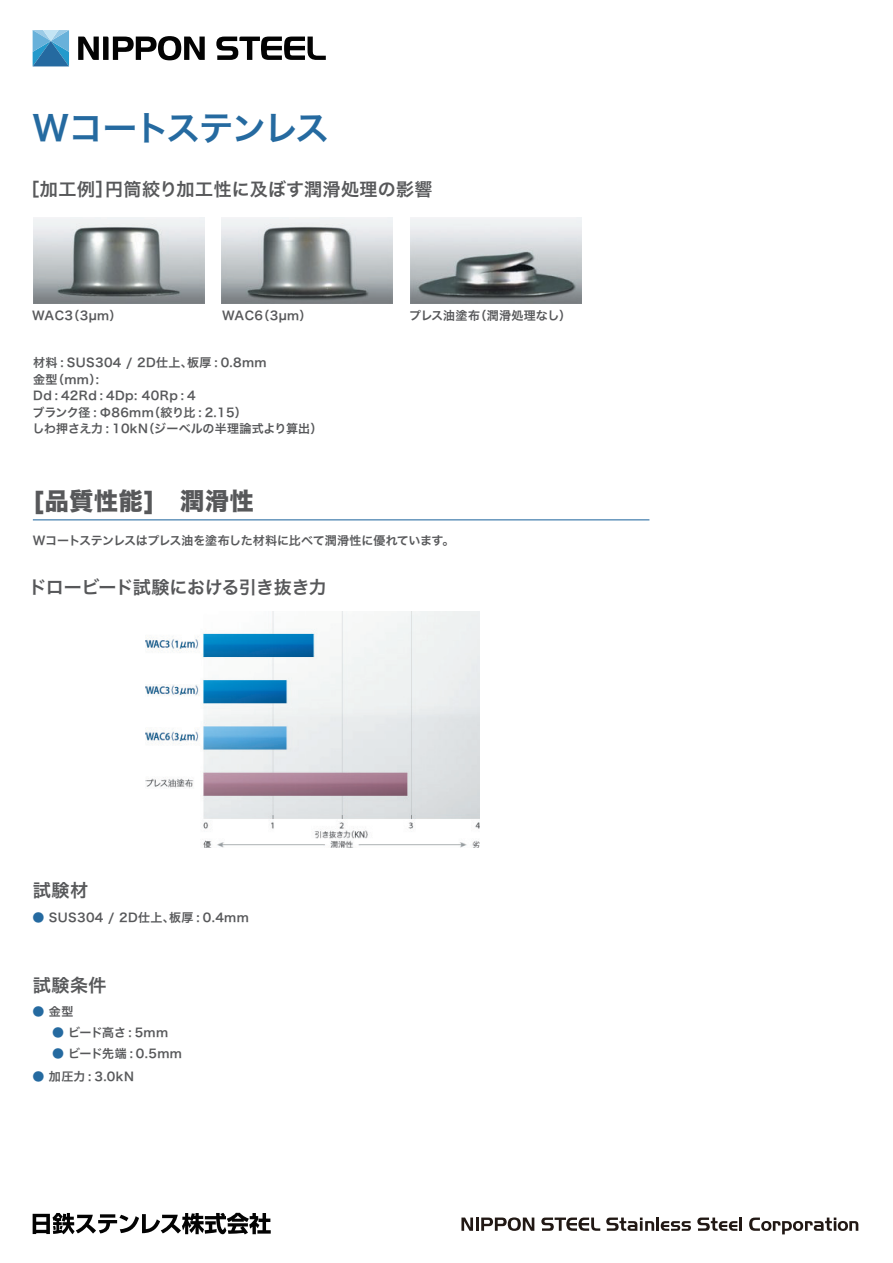
<style>
.page{position:relative;width:893px;height:1263px;background:#fff}
.page>*{position:absolute;margin:0;border:0;box-sizing:border-box;transform-origin:0 0}
.t1{font:34.5px "Hira Kaku Pro W6";letter-spacing:-.06em;color:#256aa0}
.t2{font:24px "Hira Kaku Std W8";letter-spacing:.03em;color:#57585a}
.t3{font:18px "Hira Kaku Pro W6";letter-spacing:.01em;color:#57585a}
.t4{font:18px "Hira Kaku Pro W6";letter-spacing:-.03em;color:#57585a}
.t5{font:12px/16.5px "Hira Kaku Pro W6";letter-spacing:.03em;color:#57585a}
.t6{font:12px "Hira Kaku Pro W6";letter-spacing:-.02em;color:#57585a}
.t7{font:12px "Hira Kaku Pro W6";color:#57585a}
.s1{color:#256aa0}
</style>
<div class="page">
<hr style="left:33px;top:519px;width:616px;height:1px;background:#256aa0">
<img style="left:33px;top:217px;width:171px;height:86px">
<img style="left:222px;top:217px;width:171px;height:86px">
<img style="left:410px;top:217px;width:172px;height:86px">
<img style="left:146px;top:611px;width:334px;height:237px">
<svg style="left:33px;top:30px;width:36px;height:36px"></svg>
<svg style="left:78px;top:36px;width:127px;height:24px"></svg>
<svg style="left:216px;top:37px;width:110px;height:23px"></svg>
<svg style="left:33px;top:1213px;width:238px;height:21px"></svg>
<svg style="left:461px;top:1217px;width:12px;height:14px"></svg>
<hr style="left:476px;top:1217px;width:3px;height:14px;background:#211814">
<svg style="left:481px;top:1217px;width:53px;height:14px"></svg>
<svg style="left:541px;top:1217px;width:59px;height:14px"></svg>
<svg style="left:606px;top:1217px;width:48px;height:14px"></svg>
<hr style="left:656px;top:1217px;width:3px;height:14px;background:#211814">
<svg style="left:661px;top:1221px;width:30px;height:10px"></svg>
<svg style="left:697px;top:1217px;width:45px;height:14px"></svg>
<svg style="left:749px;top:1217px;width:109px;height:17px"></svg>
<h1 class="t1" style="left:33px;top:97px;width:298px">Wコートステンレス</h1>
<h3 class="t3" style="left:21px;top:173px;width:413px">［加工例］円筒絞り加工性に及ぼす潤滑処理の影響</h3>
<p class="t5" style="left:32px;top:307px;width:91px">WAC3（3µｍ）</p>
<p class="t5" style="left:33px;top:354px;width:291px">材料 : SUS304 / 2D仕上、板厚 : 0.8mm<br>金型（mm）:<br>Dd : 42Rd : 4Dp: 40Rp : 4<br>ブランク径 : Φ86mm（絞り比 : 2.15）<br>しわ押さえ力 : 10kN（ジーベルの半理論式より算出）</p>
<p class="t5" style="left:222px;top:307px;width:91px">WAC6（3µｍ）</p>
<p class="t5" style="left:409px;top:307px;width:163px">プレス油塗布（潤滑処理なし）</p>
<h2 class="t2" style="left:33px;top:488px;width:222px">[品質性能]　潤滑性</h2>
<p class="t6" style="left:33px;top:529px;width:423px">Wコートステンレスはプレス油を塗布した材料に比べて潤滑性に優れています。</p>
<h3 class="t4" style="left:29px;top:571px;width:300px">ドロービード試験における引き抜き力</h3>
<h3 class="t3" style="left:33px;top:874px;width:57px">試験材</h3>
<p class="t5" style="left:32px;top:908px;width:218px"><span class="s1">●</span> SUS304 / 2D仕上、板厚 : 0.4mm</p>
<h3 class="t3" style="left:33px;top:969px;width:75px">試験条件</h3>
<p class="t5" style="left:32px;top:1003px;width:42px"><span class="s1">●</span> 金型</p>
<p class="t6" style="left:52px;top:1022px;width:118px"><span class="s1">●</span> ビード高さ : 5mm</p>
<p class="t7" style="left:52px;top:1043px;width:131px"><span class="s1">●</span> ビード先端 : 0.5mm</p>
<p class="t5" style="left:32px;top:1068px;width:103px"><span class="s1">●</span> 加圧力 : 3.0kN</p>
</div>
